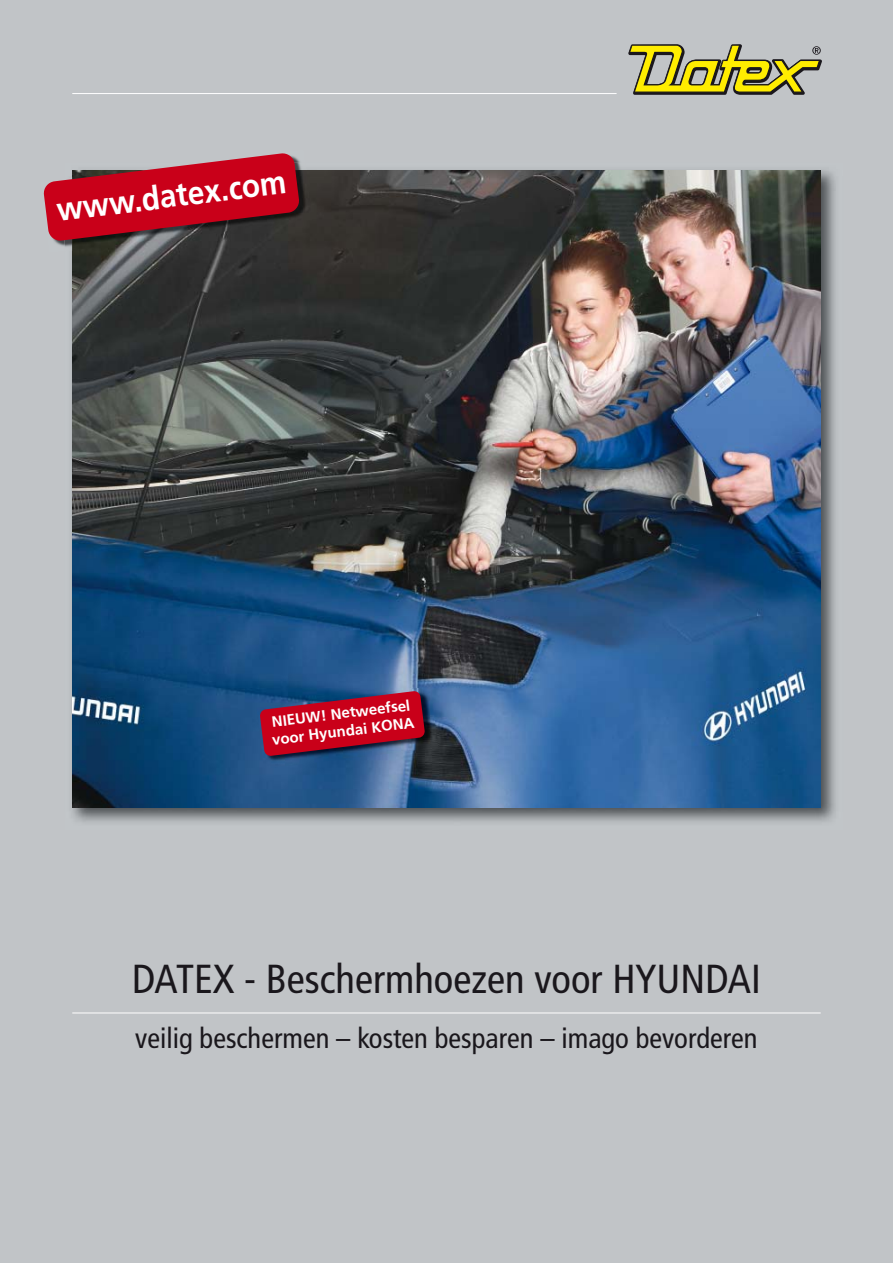
<style>
.page{position:relative;width:893px;height:1263px;background:#c1c4c7}
.page>*{position:absolute;margin:0;border:0;box-sizing:border-box;transform-origin:0 0}
.t1{font:condensed 40.5px "Frutiger";color:#1a171c}
.t2{font:700 33px "Frutiger";color:#fff;scale:.9 1}
.t3{font:condensed 28.5px "Frutiger";color:#1a171c}
.t4{font:700 15px/17.7px "Frutiger";color:#fff}
</style>
<div class="page">
<hr style="left:72px;top:93px;width:545px;height:1px;background:#fff">
<svg style="left:628px;top:44px;width:194px;height:51px"></svg>
<hr style="left:72px;top:1012px;width:749px;height:1px;background:#fff">
<img style="left:72px;top:170px;width:764px;height:652px">
<img style="left:72px;top:170px;width:749px;height:638px">
<img style="left:54px;top:241px;width:11px;height:5px">
<img style="left:72px;top:170px;width:240px;height:80px">
<svg style="left:43px;top:153px;width:257px;height:88px"></svg>
<img style="left:256px;top:686px;width:182px;height:83px">
<svg style="left:260px;top:691px;width:165px;height:65px;background:#971634"></svg>
<p class="t2" style="left:55px;top:196px;width:258px;rotate:-7deg">www.datex.com</p>
<p class="t4" style="left:269px;top:714px;width:145px;rotate:-7deg">NIEUW! Netweefsel voor Hyundai KONA</p>
<h1 class="t1" style="left:132px;top:962px;width:630px">DATEX - Beschermhoezen voor HYUNDAI</h1>
<p class="t3" style="left:135px;top:1027px;width:624px">veilig beschermen – kosten besparen – imago bevorderen</p>
</div>
